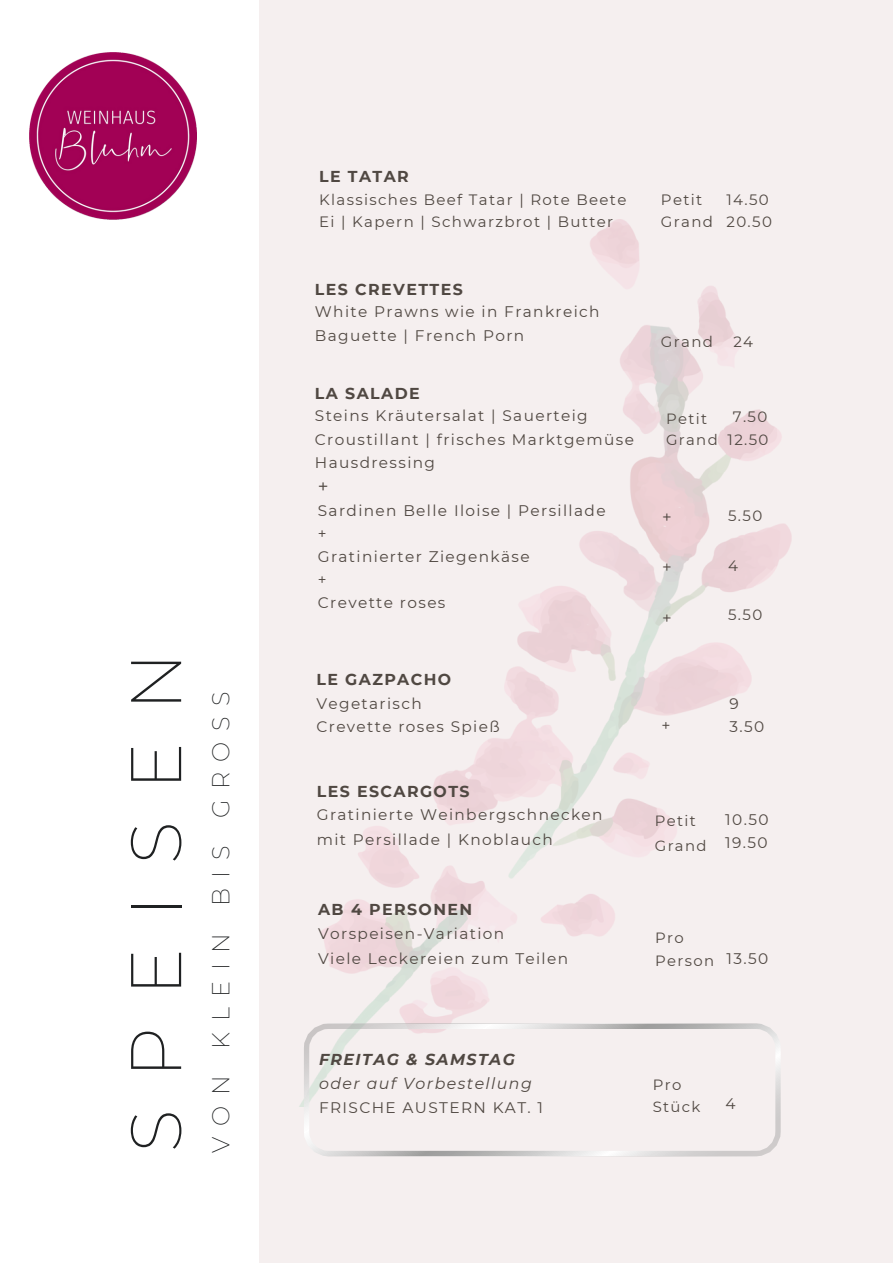
<style>
.page{position:relative;width:893px;height:1264px;background:#fff}
.page>*{position:absolute;margin:0;border:0;box-sizing:border-box;transform-origin:0 0}
.t1{font:200 71.4px "Montserrat";letter-spacing:.44em;color:#1f2122}
.t2{font:200 24px "Montserrat";letter-spacing:.44em;color:#1f2122}
.t3{font:18.75px "Montserrat";color:#504842}
.t4{font:16.8px "Montserrat";color:#504842}
.t5{font:700 15.75px "Montserrat";letter-spacing:.09em;color:#504842}
.t6{font:italic 15.75px "Montserrat";letter-spacing:.09em;color:#504842}
.t7{font:italic 700 15.75px "Montserrat";letter-spacing:.09em;color:#504842}
.t8{font:15.75px "Montserrat";color:#504842}
.t9{font:15.3px/23.5px "Montserrat";letter-spacing:.09em;color:#504842}
.t10{font:15px "Montserrat";letter-spacing:.09em;color:#504842}
.t11{font:14.85px "Montserrat";letter-spacing:.09em;color:#504842}
</style>
<div class="page">
<img style="left:30px;top:53px;width:166px;height:166px">
<div style="left:259px;top:0;width:633px;height:1262px;background:#f5efef"></div>
<img style="left:300px;top:219px;width:491px;height:887px">
<div style="left:304px;top:1023px;width:476px;height:133px;border:5px solid #bfbfbf;border-radius:22px"></div>
<p class="t1" style="left:112px;top:1152px;width:501px;rotate:-90deg">SPEISEN</p>
<p class="t2" style="left:206px;top:1152px;width:462px;rotate:-90deg">VON KLEIN BIS GROSS</p>
<p class="t5" style="left:319px;top:167px;width:91px">LE TATAR</p>
<p class="t10" style="left:319px;top:190px;width:309px">Klassisches Beef Tatar | Rote Beete</p>
<p class="t10" style="left:319px;top:213px;width:295px">Ei | Kapern | Schwarzbrot | Butter</p>
<p class="t10" style="left:661px;top:190px;width:43px">Petit</p>
<p class="t10" style="left:661px;top:213px;width:54px">Grand</p>
<p class="t10" style="left:726px;top:190px;width:44px">14.50</p>
<p class="t10" style="left:726px;top:213px;width:47px">20.50</p>
<p class="t5" style="left:315px;top:279px;width:149px">LES CREVETTES</p>
<p class="t9" style="left:315px;top:300px;width:286px">White Prawns wie in Frankreich</p>
<p class="t9" style="left:315px;top:324px;width:211px">Baguette | French Porn</p>
<p class="t10" style="left:661px;top:332px;width:54px">Grand</p>
<p class="t10" style="left:733px;top:332px;width:21px">24</p>
<p class="t5" style="left:315px;top:383px;width:106px">LA SALADE</p>
<p class="t9" style="left:315px;top:404px;width:320px">Steins Kräutersalat | Sauerteig<br>Croustillant | frisches Marktgemüse</p>
<p class="t9" style="left:315px;top:451px;width:122px">Hausdressing</p>
<p class="t3" style="left:318px;top:475px;width:12px">+</p>
<p class="t9" style="left:318px;top:499px;width:289px">Sardinen Belle Iloise | Persillade</p>
<p class="t9" style="left:318px;top:522px;width:10px">+</p>
<p class="t9" style="left:318px;top:545px;width:213px">Gratinierter Ziegenkäse</p>
<p class="t9" style="left:318px;top:568px;width:10px">+</p>
<p class="t9" style="left:318px;top:591px;width:129px">Crevette roses</p>
<p class="t5" style="left:316px;top:670px;width:136px">LE GAZPACHO</p>
<p class="t9" style="left:316px;top:691px;width:107px">Vegetarisch</p>
<p class="t9" style="left:316px;top:715px;width:185px">Crevette roses Spieß</p>
<p class="t5" style="left:317px;top:781px;width:154px">LES ESCARGOTS</p>
<p class="t9" style="left:317px;top:803px;width:287px">Gratinierte Weinbergschnecken</p>
<p class="t9" style="left:317px;top:828px;width:237px">mit Persillade | Knoblauch</p>
<p class="t5" style="left:318px;top:899px;width:156px">AB 4 PERSONEN</p>
<p class="t9" style="left:318px;top:922px;width:187px">Vorspeisen-Variation</p>
<p class="t9" style="left:318px;top:946px;width:251px">Viele Leckereien zum Teilen</p>
<p class="t11" style="left:666px;top:410px;width:42px">Petit</p>
<p class="t11" style="left:666px;top:430px;width:53px">Grand</p>
<p class="t10" style="left:732px;top:407px;width:36px">7.50</p>
<p class="t10" style="left:727px;top:430px;width:42px">12.50</p>
<p class="t4" style="left:662px;top:506px;width:11px">+</p>
<p class="t4" style="left:662px;top:557px;width:11px">+</p>
<p class="t4" style="left:662px;top:607px;width:11px">+</p>
<p class="t10" style="left:728px;top:506px;width:36px">5.50</p>
<p class="t10" style="left:728px;top:556px;width:11px">4</p>
<p class="t10" style="left:728px;top:605px;width:36px">5.50</p>
<p class="t9" style="left:729px;top:691px;width:11px">9</p>
<p class="t8" style="left:661px;top:716px;width:11px">+</p>
<p class="t9" style="left:729px;top:715px;width:36px">3.50</p>
<p class="t11" style="left:654px;top:812px;width:42px">Petit</p>
<p class="t11" style="left:654px;top:836px;width:53px">Grand</p>
<p class="t9" style="left:725px;top:807px;width:45px">10.50</p>
<p class="t9" style="left:725px;top:831px;width:44px">19.50</p>
<p class="t11" style="left:655px;top:928px;width:30px">Pro</p>
<p class="t11" style="left:655px;top:951px;width:60px">Person</p>
<p class="t9" style="left:726px;top:946px;width:43px">13.50</p>
<p class="t7" style="left:319px;top:1049px;width:197px">FREITAG &amp; SAMSTAG</p>
<p class="t6" style="left:319px;top:1073px;width:214px">oder auf Vorbestellung</p>
<p class="t9" style="left:319px;top:1096px;width:225px">FRISCHE AUSTERN KAT. 1</p>
<p class="t11" style="left:652px;top:1075px;width:30px">Pro</p>
<p class="t11" style="left:652px;top:1097px;width:49px">Stück</p>
<p class="t9" style="left:725px;top:1091px;width:12px">4</p>
</div>
